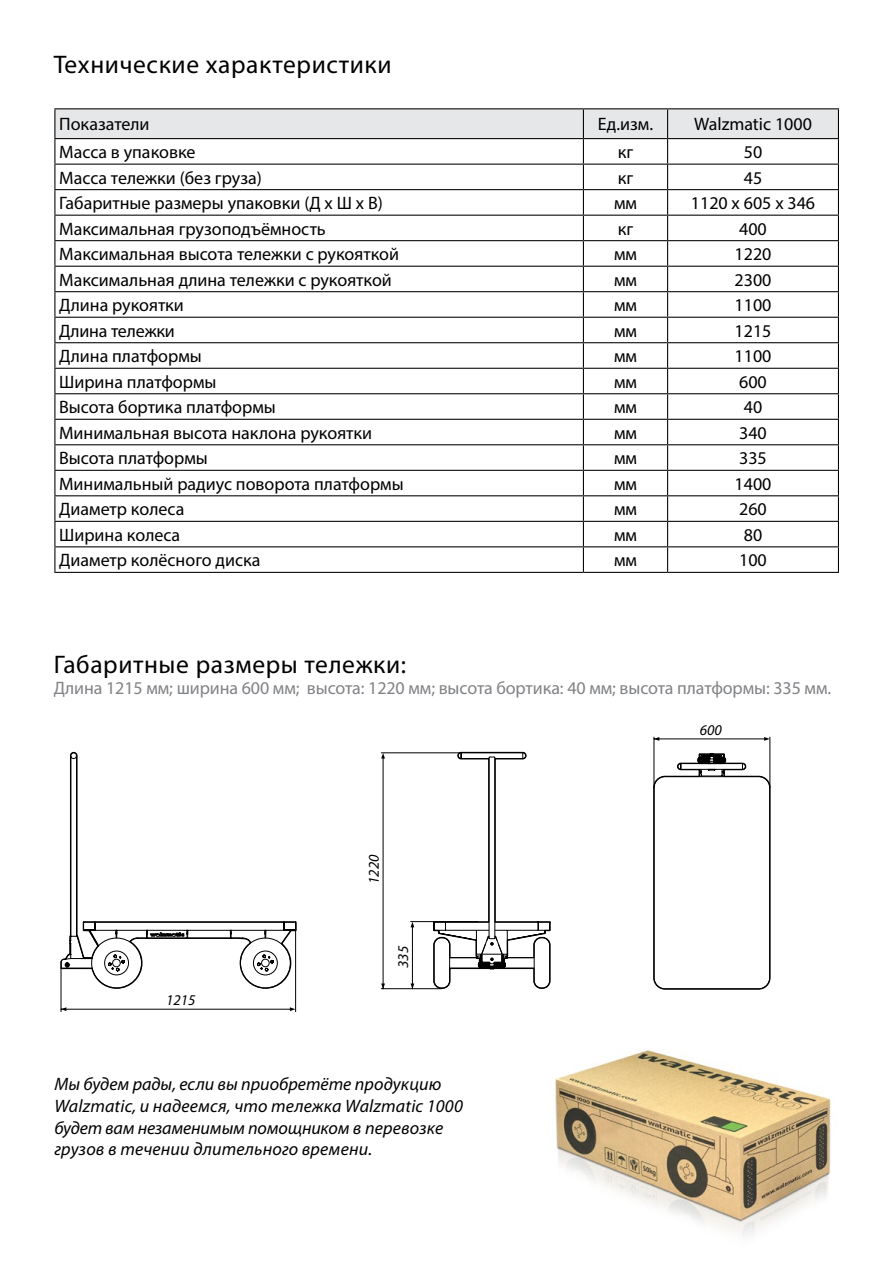
<style>
.page{position:relative;width:893px;height:1263px;background:#fff}
.page>*{position:absolute;margin:0;border:0;box-sizing:border-box;transform-origin:0 0}
.t1{font:25.5px "Myriad Pro";letter-spacing:.025em;color:#000}
.t2{font:18px "Myriad Pro";color:#000}
.t3{font:italic 18px/21.6px "Myriad Pro";letter-spacing:.01em;color:#000}
.t4{font:18px "Myriad Pro";letter-spacing:-.005em;color:#808285}
.t5{font:italic 15px "Myriad Pro";color:#000}
</style>
<div class="page">
<img style="left:555px;top:1050px;width:276px;height:185px">
<hr style="left:54px;top:108px;width:529px;height:1px;background:#000">
<hr style="left:583px;top:108px;width:85px;height:1px;background:#000">
<hr style="left:668px;top:108px;width:171px;height:1px;background:#000">
<svg style="left:54px;top:109px;width:785px;height:463px"></svg>
<hr style="left:54px;top:572px;width:529px;height:1px;background:#000">
<hr style="left:583px;top:572px;width:85px;height:1px;background:#000">
<hr style="left:668px;top:572px;width:171px;height:1px;background:#000">
<hr style="left:295px;top:923px;width:1px;height:88px;background:#000">
<hr style="left:61px;top:961px;width:1px;height:50px;background:#000">
<hr style="left:61px;top:1009px;width:230px;height:1px;background:#000">
<svg style="left:290px;top:1007px;width:5px;height:4px"></svg>
<svg style="left:61px;top:1007px;width:5px;height:4px"></svg>
<svg style="left:60px;top:751px;width:237px;height:238px"></svg>
<hr style="left:381px;top:752px;width:80px;height:1px;background:#000">
<hr style="left:381px;top:988px;width:60px;height:1px;background:#000">
<hr style="left:383px;top:757px;width:1px;height:232px;background:#000">
<svg style="left:381px;top:753px;width:4px;height:5px"></svg>
<svg style="left:381px;top:983px;width:4px;height:6px"></svg>
<hr style="left:411px;top:921px;width:67px;height:1px;background:#000">
<hr style="left:412px;top:926px;width:1px;height:63px;background:#000">
<svg style="left:410px;top:922px;width:4px;height:5px"></svg>
<svg style="left:410px;top:983px;width:4px;height:6px"></svg>
<svg style="left:432px;top:751px;width:119px;height:238px"></svg>
<hr style="left:770px;top:737px;width:1px;height:51px;background:#000">
<hr style="left:654px;top:737px;width:1px;height:51px;background:#000">
<hr style="left:654px;top:739px;width:112px;height:1px;background:#000">
<svg style="left:764px;top:737px;width:6px;height:4px"></svg>
<svg style="left:654px;top:737px;width:5px;height:4px"></svg>
<svg style="left:653px;top:752px;width:118px;height:238px"></svg>
<h1 class="t1" style="left:54px;top:48px;width:339px">Технические характеристики</h1>
<p class="t2" style="left:59px;top:113px;width:92px">Показатели</p>
<p class="t2" style="left:598px;top:113px;width:57px">Ед.изм.</p>
<p class="t2" style="left:694px;top:113px;width:119px">Walzmatic 1000</p>
<p class="t2" style="left:59px;top:141px;width:138px">Масса в упаковке</p>
<p class="t2" style="left:618px;top:141px;width:17px">кг</p>
<p class="t2" style="left:744px;top:141px;width:20px">50</p>
<p class="t2" style="left:59px;top:166px;width:204px">Масса тележки (без груза)</p>
<p class="t2" style="left:618px;top:166px;width:17px">кг</p>
<p class="t2" style="left:744px;top:166px;width:20px">45</p>
<p class="t2" style="left:59px;top:192px;width:325px">Габаритные размеры упаковки (Д х Ш х В)</p>
<p class="t2" style="left:614px;top:192px;width:25px">мм</p>
<p class="t2" style="left:691px;top:192px;width:126px">1120 х 605 х 346</p>
<p class="t2" style="left:59px;top:217px;width:268px">Максимальная грузоподъёмность</p>
<p class="t2" style="left:618px;top:217px;width:17px">кг</p>
<p class="t2" style="left:739px;top:217px;width:29px">400</p>
<p class="t2" style="left:59px;top:243px;width:341px">Максимальная высота тележки с рукояткой</p>
<p class="t2" style="left:614px;top:243px;width:25px">мм</p>
<p class="t2" style="left:735px;top:243px;width:38px">1220</p>
<p class="t2" style="left:59px;top:268px;width:334px">Максимальная длина тележки с рукояткой</p>
<p class="t2" style="left:614px;top:268px;width:25px">мм</p>
<p class="t2" style="left:735px;top:268px;width:38px">2300</p>
<p class="t2" style="left:59px;top:294px;width:126px">Длина рукоятки</p>
<p class="t2" style="left:614px;top:294px;width:25px">мм</p>
<p class="t2" style="left:735px;top:294px;width:38px">1100</p>
<p class="t2" style="left:59px;top:320px;width:117px">Длина тележки</p>
<p class="t2" style="left:614px;top:320px;width:25px">мм</p>
<p class="t2" style="left:735px;top:320px;width:38px">1215</p>
<p class="t2" style="left:59px;top:345px;width:144px">Длина платформы</p>
<p class="t2" style="left:614px;top:345px;width:25px">мм</p>
<p class="t2" style="left:735px;top:345px;width:38px">1100</p>
<p class="t2" style="left:59px;top:371px;width:159px">Ширина платформы</p>
<p class="t2" style="left:614px;top:371px;width:25px">мм</p>
<p class="t2" style="left:739px;top:371px;width:29px">600</p>
<p class="t2" style="left:59px;top:396px;width:218px">Высота бортика платформы</p>
<p class="t2" style="left:614px;top:396px;width:25px">мм</p>
<p class="t2" style="left:744px;top:396px;width:20px">40</p>
<p class="t2" style="left:59px;top:422px;width:314px">Минимальная высота наклона рукоятки</p>
<p class="t2" style="left:614px;top:422px;width:25px">мм</p>
<p class="t2" style="left:739px;top:422px;width:29px">340</p>
<p class="t2" style="left:59px;top:447px;width:150px">Высота платформы</p>
<p class="t2" style="left:614px;top:447px;width:25px">мм</p>
<p class="t2" style="left:739px;top:447px;width:29px">335</p>
<p class="t2" style="left:59px;top:473px;width:346px">Минимальный радиус поворота платформы</p>
<p class="t2" style="left:614px;top:473px;width:25px">мм</p>
<p class="t2" style="left:735px;top:473px;width:38px">1400</p>
<p class="t2" style="left:59px;top:498px;width:127px">Диаметр колеса</p>
<p class="t2" style="left:614px;top:498px;width:25px">мм</p>
<p class="t2" style="left:739px;top:498px;width:29px">260</p>
<p class="t2" style="left:59px;top:524px;width:123px">Ширина колеса</p>
<p class="t2" style="left:614px;top:524px;width:25px">мм</p>
<p class="t2" style="left:744px;top:524px;width:20px">80</p>
<p class="t2" style="left:59px;top:549px;width:203px">Диаметр колёсного диска</p>
<p class="t2" style="left:614px;top:549px;width:25px">мм</p>
<p class="t2" style="left:739px;top:549px;width:29px">100</p>
<h1 class="t1" style="left:54px;top:648px;width:354px">Габаритные размеры тележки:</h1>
<p class="t4" style="left:54px;top:677px;width:779px">Длина 1215 мм; ширина 600 мм; высота: 1220 мм; высота бортика: 40 мм; высота платформы: 335 мм.</p>
<p class="t5" style="left:166px;top:990px;width:31px">1215</p>
<p class="t5" style="left:364px;top:884px;width:31px;rotate:-90deg">1220</p>
<p class="t5" style="left:394px;top:968px;width:24px;rotate:-90deg">335</p>
<p class="t3" style="left:54px;top:1073px;width:410px">Мы будем рады, если вы приобретёте продукцию Walzmatic, и надеемся, что тележка Walzmatic 1000 будет вам незаменимым помощником в перевозке грузов в течении длительного времени.</p>
<p class="t5" style="left:700px;top:720px;width:24px">600</p>
</div>
